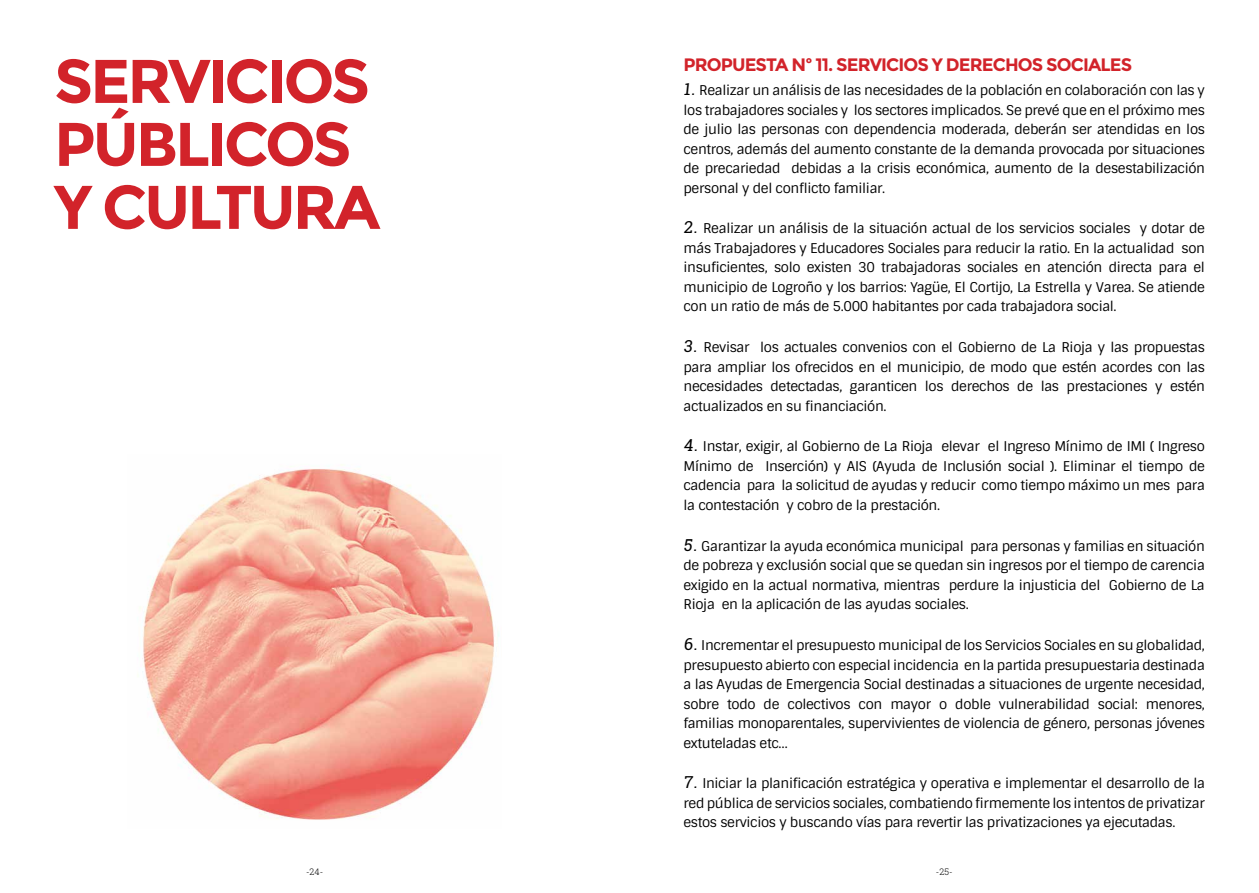
<style>
.page{position:relative;width:1259px;height:893px;background:#fff}
.page>*{position:absolute;margin:0;border:0;box-sizing:border-box;transform-origin:0 0}
.t1{font:700 61.5px/63px "Montserrat";letter-spacing:-.05em;color:#d2232a}
.t2{font:700 18px "Montserrat";letter-spacing:-.05em;color:#d2232a}
.t3{font:13.5px/19.5px "Sintony";letter-spacing:-.025em;color:#000;text-align:justify}
.t4{font:300 9px "Roboto Slab";color:#000}
.s1{font-family:"Roboto Slab";font-size:16.5px}
</style>
<div class="page">
<img style="left:139px;top:464px;width:361px;height:356px">
<h1 class="t1" style="left:54px;top:50px;width:328px">SERVICIOS<br>PÚBLICOS<br>Y CULTURA</h1>
<h2 class="t2" style="left:683px;top:54px;width:24px">PROPUESTA</h2>
<h2 class="t2" style="left:791px;top:54px;width:67px">Nº 11. SERVICIOS</h2>
<h2 class="t2" style="left:931px;top:54px;width:40px">Y DEREC</h2>
<h2 class="t2" style="left:1005px;top:54px;width:53px">HOS SOCIALES</h2>
<p class="t3" style="left:683px;top:81px;width:523px"><span class="s1">1.</span> Realizar un análisis de las necesidades de la población en colaboración con las y los trabajadores sociales y los sectores implicados. Se prevé que en el próximo mes de julio las personas con dependencia moderada, deberán ser atendidas en los centros, además del aumento constante de la demanda provocada por situaciones de precariedad debidas a la crisis económica, aumento de la desestabilización personal y del conflicto familiar.</p>
<p class="t3" style="left:683px;top:219px;width:523px"><span class="s1">2.</span> Realizar un análisis de la situación actual de los servicios sociales y dotar de más Trabajadores y Educadores Sociales para reducir la ratio. En la actualidad son insuficientes, solo existen 30 trabajadoras sociales en atención directa para el municipio de Logroño y los barrios: Yagüe, El Cortijo, La Estrella y Varea. Se atiende con un ratio de más de 5.000 habitantes por cada trabajadora social.</p>
<p class="t3" style="left:683px;top:338px;width:523px"><span class="s1">3.</span> Revisar los actuales convenios con el Gobierno de La Rioja y las propuestas para ampliar los ofrecidos en el municipio, de modo que estén acordes con las necesidades detectadas, garanticen los derechos de las prestaciones y estén actualizados en su financiación.</p>
<p class="t3" style="left:683px;top:437px;width:523px"><span class="s1">4.</span> Instar, exigir, al Gobierno de La Rioja elevar el Ingreso Mínimo de IMI ( Ingreso Mínimo de Inserción) y AIS (Ayuda de Inclusión social ). Eliminar el tiempo de cadencia para la solicitud de ayudas y reducir como tiempo máximo un mes para la contestación y cobro de la prestación.</p>
<p class="t3" style="left:683px;top:536px;width:523px"><span class="s1">5.</span> Garantizar la ayuda económica municipal para personas y familias en situación de pobreza y exclusión social que se quedan sin ingresos por el tiempo de carencia exigido en la actual normativa, mientras perdure la injusticia del Gobierno de La Rioja en la aplicación de las ayudas sociales.</p>
<p class="t3" style="left:683px;top:636px;width:523px"><span class="s1">6.</span> Incrementar el presupuesto municipal de los Servicios Sociales en su globalidad, presupuesto abierto con especial incidencia en la partida presupuestaria destinada a las Ayudas de Emergencia Social destinadas a situaciones de urgente necesidad, sobre todo de colectivos con mayor o doble vulnerabilidad social: menores, familias monoparentales, supervivientes de violencia de género, personas jóvenes extuteladas etc…</p>
<p class="t3" style="left:683px;top:774px;width:523px"><span class="s1">7.</span> Iniciar la planificación estratégica y operativa e implementar el desarrollo de la red pública de servicios sociales, combatiendo firmemente los intentos de privatizar estos servicios y buscando vías para revertir las privatizaciones ya ejecutadas.</p>
<p class="t4" style="left:306px;top:866px;width:19px">-24-</p>
<p class="t4" style="left:936px;top:866px;width:18px">-25-</p>
</div>
